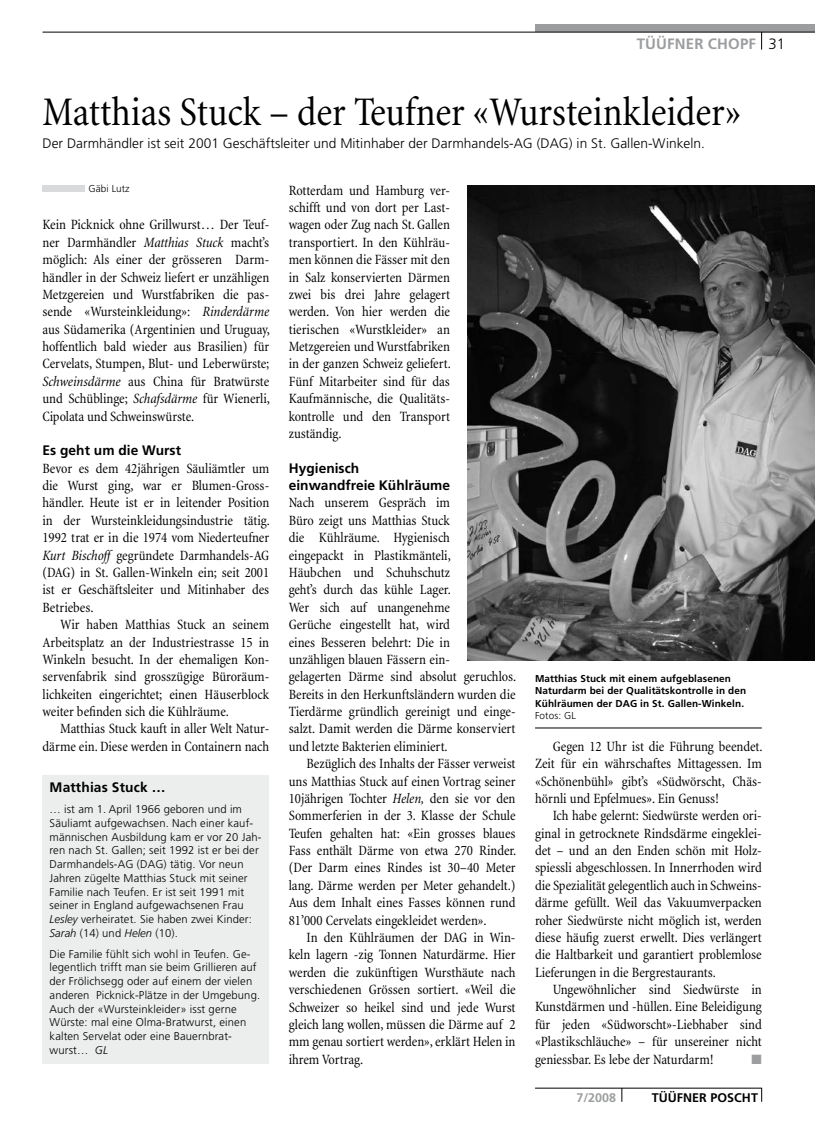
<style>
.page{position:relative;width:815px;height:1134px;background:#fff}
.page>*{position:absolute;margin:0;border:0;box-sizing:border-box;transform-origin:0 0}
.t1{font:condensed 41.25px "Minion";letter-spacing:-.005em;color:#000}
.t2{font:700 15px "Frutiger";letter-spacing:.01em;color:#9c9d9f}
.t3{font:condensed 14.38px/17.4px "Minion";letter-spacing:-.005em;color:#000;text-align:justify}
.t4{font:300 13.75px "Frutiger";color:#000}
.t5{font:700 13.75px/17.4px "Frutiger";color:#000}
.t6{font:13.5px "Zapf Dingbats ITC";color:#9c9d9f}
.t7{font:700 12.5px "Frutiger";letter-spacing:.005em;color:#000}
.t8{font:700 12.5px "Frutiger";color:#9c9d9f}
.t9{font:300 11.25px/13.8px "Frutiger";letter-spacing:.01em;color:#000}
.t10{font:700 10px/12.5px "Frutiger";letter-spacing:.01em;color:#000}
.t11{font:300 10px "Frutiger";color:#000}
.s1{font-weight:300;color:#000}
.s2{font-style:italic}
</style>
<div class="page">
<div style="left:535px;top:25px;width:280px;height:7px;background:#9c9d9f"></div>
<hr style="left:43px;top:32px;width:772px;height:1px;background:#000">
<svg style="left:761px;top:33px;width:1px;height:17px"></svg>
<hr style="left:535px;top:1088px;width:227px;height:1px;background:#000">
<svg style="left:761px;top:1088px;width:1px;height:14px"></svg>
<svg style="left:622px;top:1088px;width:1px;height:14px"></svg>
<div style="left:43px;top:185px;width:42px;height:7px;background:#d9dadb"></div>
<div style="left:43px;top:775px;width:226px;height:288px;background:#eceded"></div>
<hr style="left:535px;top:728px;width:227px;height:1px;background:#000">
<img style="left:468px;top:185px;width:347px;height:475px">
<p class="t2" style="left:637px;top:35px;width:150px">TÜÜFNER CHOPF <span class="s1">31</span></p>
<h1 class="t1" style="left:43px;top:90px;width:700px">Matthias Stuck – der Teufner «Wursteinkleider»</h1>
<p class="t4" style="left:43px;top:136px;width:664px">Der Darmhändler ist seit 2001 Geschäftsleiter und Mitinhaber der Darmhandels-AG (DAG) in St. Gallen-Winkeln.</p>
<p class="t11" style="left:89px;top:183px;width:42px">Gäbi Lutz</p>
<p class="t3" style="left:43px;top:217px;width:229px">Kein Picknick ohne Grillwurst… Der Teuf&shy;ner Darmhändler <span class="s2">Matthias Stuck</span> macht’s möglich: Als einer der grösseren Darm&shy;händler in der Schweiz liefert er unzähligen Metzgereien und Wurstfabriken die pas&shy;sende «Wursteinkleidung»: <span class="s2">Rinderdärme </span>aus Südamerika (Argentinien und Uruguay, hoffentlich bald wieder aus Brasilien) für Cervelats, Stumpen, Blut- und Leberwürste; <span class="s2">Schweinsdärme</span> aus China für Bratwürste und Schüblinge; <span class="s2">Schafsdärme</span> für Wienerli, Cipolata und Schweinswürste.</p>
<p class="t5" style="left:43px;top:442px;width:140px">Es geht um die Wurst</p>
<p class="t3" style="left:43px;top:460px;width:229px">Bevor es dem 42jährigen Säuliämtler um die Wurst ging, war er Blumen-Gross&shy;händler. Heute ist er in leitender Position in der Wursteinkleidungsindustrie tätig.<br>1992 trat er in die 1974 vom Niederteufner <span class="s2">Kurt Bischoff</span> gegründete Darmhandels-AG (DAG) in St. Gallen-Winkeln ein; seit 2001 ist er Geschäftsleiter und Mitinhaber des Betriebes.</p>
<p class="t3" style="left:43px;top:616px;width:228px;text-indent:18px">Wir haben Matthias Stuck an seinem Arbeitsplatz an der Industriestrasse 15 in Winkeln besucht. In der ehemaligen Kon&shy;servenfabrik sind grosszügige Büroräum&shy;lichkeiten eingerichtet; einen Häuserblock weiter befinden sich die Kühlräume.</p>
<p class="t3" style="left:43px;top:720px;width:228px;text-align:right">Matthias Stuck kauft in aller Welt Natur&shy;därme ein. Diese werden in Containern nach</p>
<p class="t5" style="left:50px;top:779px;width:117px">Matthias Stuck …</p>
<p class="t9" style="left:50px;top:802px;width:213px">… ist am 1. April 1966 geboren und im Säuliamt aufgewachsen. Nach einer kauf&shy;männischen Ausbildung kam er vor 20 Jah&shy;ren nach St. Gallen; seit 1992 ist er bei der Darmhandels-AG (DAG) tätig. Vor neun Jahren zügelte Matthias Stuck mit seiner Familie nach Teufen. Er ist seit 1991 mit seiner in England aufgewachsenen Frau <span class="s2">Lesley</span> verheiratet. Sie haben zwei Kinder:<br><span class="s2">Sarah</span> (14) und <span class="s2">Helen</span> (10).</p>
<p class="t9" style="left:50px;top:947px;width:212px">Die Familie fühlt sich wohl in Teufen. Ge&shy;legentlich trifft man sie beim Grillieren auf der Frölichsegg oder auf einem der vielen anderen Picknick-Plätze in der Umgebung.<br>Auch der «Wursteinkleider» isst gerne Würste: mal eine Olma-Bratwurst, einen kalten Servelat oder eine Bauernbrat&shy;wurst… <span class="s2">GL</span></p>
<p class="t3" style="left:289px;top:182px;width:164px">Rotterdam und Hamburg ver&shy;schifft und von dort per Last&shy;wagen oder Zug nach St. Gallen transportiert. In den Kühlräu&shy;men können die Fässer mit den in Salz konservierten Därmen zwei bis drei Jahre gelagert werden. Von hier werden die tierischen «Wurstkleider» an Metzgereien und Wurstfabriken in der ganzen Schweiz geliefert.<br>Fünf Mitarbeiter sind für das Kaufmännische, die Qualitäts&shy;kontrolle und den Transport zuständig.</p>
<p class="t5" style="left:289px;top:459px;width:163px">Hygienisch<br>einwandfreie Kühlräume</p>
<p class="t3" style="left:289px;top:495px;width:229px;text-align:left">Nach unserem Gespräch im<br>Büro zeigt uns Matthias Stuck<br>die Kühlräume. Hygienisch<br>eingepackt in Plastikmänteli,<br>Häubchen und Schuhschutz<br>geht’s durch das kühle Lager.<br>Wer sich auf unangenehme<br>Gerüche eingestellt hat, wird<br>eines Besseren belehrt: Die in<br>unzähligen blauen Fässern ein-<br>gelagerten Därme sind absolut geruchlos.<br>Bereits in den Herkunftsländern wurden die<br>Tierdärme gründlich gereinigt und einge&shy;salzt. Damit werden die Därme konserviert und letzte Bakterien eliminiert.</p>
<p class="t3" style="left:289px;top:755px;width:229px;text-indent:18px">Bezüglich des Inhalts der Fässer verweist uns Matthias Stuck auf einen Vortrag seiner 10jährigen Tochter <span class="s2">Helen,</span> den sie vor den Sommerferien in der 3. Klasse der Schule Teufen gehalten hat: «Ein grosses blaues Fass enthält Därme von etwa 270 Rinder. (Der Darm eines Rindes ist 30–40 Meter lang. Därme werden per Meter gehandelt.)<br>Aus dem Inhalt eines Fasses können rund 81’000 Cervelats eingekleidet werden».</p>
<p class="t3" style="left:289px;top:929px;width:228px;text-indent:18px">In den Kühlräumen der DAG in Win&shy;keln lagern -zig Tonnen Naturdärme. Hier werden die zukünftigen Wursthäute nach verschiedenen Grössen sortiert. «Weil die Schweizer so heikel sind und jede Wurst gleich lang wollen, müssen die Därme auf 2 mm genau sortiert werden», erklärt Helen in ihrem Vortrag.</p>
<p class="t10" style="left:535px;top:672px;width:213px">Matthias Stuck mit einem aufgeblasenen<br>Naturdarm bei der Qualitätskontrolle in den<br>Kühlräumen der DAG in St. Gallen-Winkeln.</p>
<p class="t11" style="left:535px;top:710px;width:42px">Fotos: GL</p>
<p class="t3" style="left:535px;top:738px;width:229px;text-indent:18px">Gegen 12 Uhr ist die Führung beendet.<br>Zeit für ein währschaftes Mittagessen. Im «Schönenbühl» gibt’s «Südwörscht, Chäs&shy;hörnli und Epfelmues». Ein Genuss!</p>
<p class="t3" style="left:535px;top:807px;width:228px;text-indent:18px">Ich habe gelernt: Siedwürste werden ori&shy;ginal in getrocknete Rindsdärme eingeklei&shy;det – und an den Enden schön mit Holz&shy;spiessli abgeschlossen. In Innerrhoden wird die Spezialität gelegentlich auch in Schweins&shy;därme gefüllt. Weil das Vakuumverpacken roher Siedwürste nicht möglich ist, werden diese häufig zuerst erwellt. Dies verlängert die Haltbarkeit und garantiert problemlose Lieferungen in die Bergrestaurants.</p>
<p class="t3" style="left:535px;top:981px;width:228px;text-indent:18px">Ungewöhnlicher sind Siedwürste in Kunstdärmen und -hüllen. Eine Beleidigung für jeden «Südworscht»-Liebhaber sind «Plastikschläuche» – für unsereiner nicht geniessbar. Es lebe der Naturdarm!</p>
<p class="t6" style="left:752px;top:1052px;width:12px">■</p>
<p class="t8" style="left:576px;top:1090px;width:41px">7/2008</p>
<p class="t7" style="left:652px;top:1090px;width:108px">TÜÜFNER POSCHT</p>
</div>
